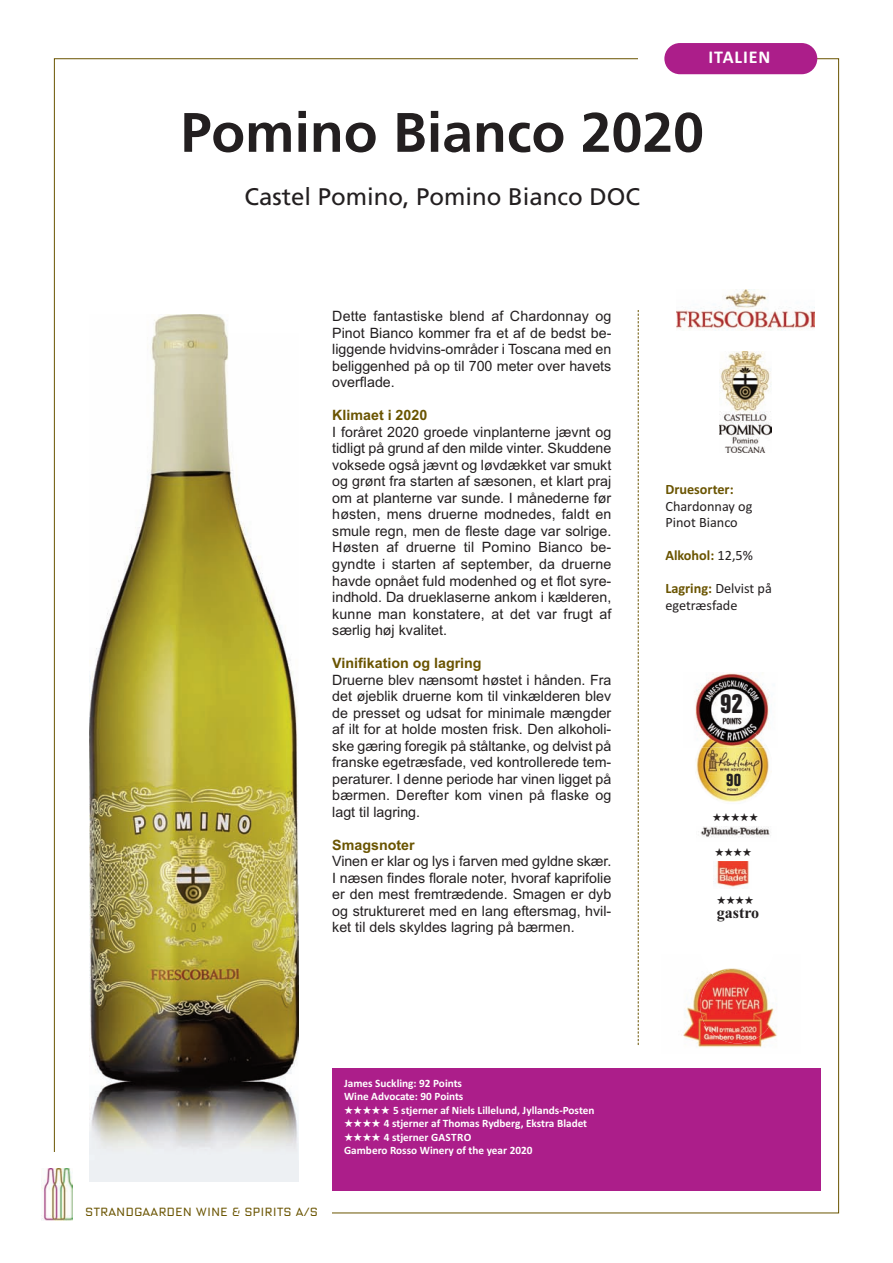
<style>
.page{position:relative;width:893px;height:1263px;background:#fff}
.page>*{position:absolute;margin:0;border:0;box-sizing:border-box;transform-origin:0 0}
.t1{font:700 55.5px "Frutiger";color:#231f20}
.t2{font:700 condensed 26.85px "Folio";color:#231f20}
.t3{font:24px "Frutiger";color:#231f20}
.t4{font:18px "Calibri Bold OTF";letter-spacing:.055em;color:#fff}
.t5{font:700 condensed 17.4px "Folio";color:#231f20}
.t6{font:700 16.05px "Times New Roman";color:#231f20}
.t7{font:14.25px/16.5px "Arial";color:#231f20;text-align:justify}
.t8{font:14.25px/16.5px "Calibri";color:#231f20}
.t9{font:700 14.25px "Arial";color:#6a5401}
.t10{font:700 14.25px "Calibri";color:#6a5401}
.t11{font:300 11.85px "Oxide Solid OT";color:#6a5401}
.t12{font:11.25px/13.5px "Calibri Bold OTF";color:#fff}
.t13{font:11.25px "Zapf Dingbats";color:#231f20}
.s1{font-weight:400;color:#231f20}
.s2{font-weight:700;color:#6a5401}
</style>
<div class="page">
<svg style="left:638px;top:310px;width:1px;height:735px"></svg>
<div style="left:664px;top:43px;width:153px;height:31px;background:#ac1e8a;border-radius:16px"></div>
<div style="left:333px;top:1068px;width:488px;height:123px;background:#ac1e8a"></div>
<img style="left:90px;top:315px;width:208px;height:867px">
<div style="left:230px;top:294px;width:87px;height:38px;background:#fff"></div>
<img style="left:677px;top:289px;width:137px;height:41px">
<svg style="left:47px;top:1168px;width:23px;height:1px"></svg>
<img style="left:42px;top:1169px;width:30px;height:51px">
<img style="left:683px;top:982px;width:94px;height:66px">
<img style="left:700px;top:968px;width:75px;height:75px">
<img style="left:719px;top:351px;width:52px;height:101px">
<img style="left:695px;top:748px;width:77px;height:54px">
<img style="left:700px;top:727px;width:66px;height:21px">
<img style="left:698px;top:826px;width:73px;height:12px">
<img style="left:715px;top:861px;width:34px;height:26px">
<p class="t4" style="left:708px;top:46px;width:64px">ITALIEN</p>
<h1 class="t1" style="left:180px;top:110px;width:525px">Pomino Bianco 2020</h1>
<h3 class="t3" style="left:244px;top:187px;width:397px">Castel Pomino, Pomino Bianco DOC</h3>
<p class="t7" style="left:332px;top:308px;width:281px">Dette fantastiske blend af Chardonnay og Pinot Bianco kommer fra et af de bedst be&shy;liggende hvidvins-områder i Toscana med en beliggenhed på op til 700 meter over havets overflade.</p>
<p class="t9" style="left:332px;top:407px;width:97px">Klimaet i 2020</p>
<p class="t7" style="left:332px;top:424px;width:281px">I foråret 2020 groede vinplanterne jævnt og tidligt på grund af den milde vinter. Skuddene voksede også jævnt og løvdækket var smukt og grønt fra starten af sæsonen, et klart praj om at planterne var sunde. I månederne før høsten, mens druerne modnedes, faldt en smule regn, men de fleste dage var solrige.<br>Høsten af druerne til Pomino Bianco be&shy;gyndte i starten af september, da druerne havde opnået fuld modenhed og et flot syre&shy;indhold. Da drueklaserne ankom i kælderen, kunne man konstatere, at det var frugt af særlig høj kvalitet.</p>
<p class="t9" style="left:332px;top:655px;width:151px">Vinifikation og lagring</p>
<p class="t7" style="left:332px;top:671px;width:281px">Druerne blev nænsomt høstet i hånden. Fra det øjeblik druerne kom til vinkælderen blev de presset og udsat for minimale mængder af ilt for at holde mosten frisk. Den alkoholi&shy;ske gæring foregik på ståltanke, og delvist på franske egetræsfade, ved kontrollerede tem&shy;peraturer. I denne periode har vinen ligget på bærmen. Derefter kom vinen på flaske og lagt til lagring.</p>
<p class="t9" style="left:332px;top:836px;width:84px">Smagsnoter</p>
<p class="t7" style="left:332px;top:853px;width:281px">Vinen er klar og lys i farven med gyldne skær.<br>I næsen findes florale noter, hvoraf kaprifolie er den mest fremtrædende. Smagen er dyb og struktureret med en lang eftersmag, hvil&shy;ket til dels skyldes lagring på bærmen.</p>
<p class="t10" style="left:665px;top:481px;width:70px">Druesorter:</p>
<p class="t8" style="left:665px;top:498px;width:89px">Chardonnay og<br>Pinot Bianco</p>
<p class="t10" style="left:665px;top:547px;width:89px">Alkohol: <span class="s1">12,5%</span></p>
<p class="t8" style="left:665px;top:580px;width:108px"><span class="s2">Lagring:</span> Delvist på egetræsfade</p>
<h2 class="t2" style="left:720px;top:694px;width:24px">92</h2>
<p class="t5" style="left:726px;top:773px;width:16px">90</p>
<p class="t13" style="left:712px;top:811px;width:47px">★★★★★</p>
<p class="t13" style="left:715px;top:846px;width:38px">★★★★</p>
<p class="t13" style="left:717px;top:893px;width:38px">★★★★</p>
<p class="t6" style="left:717px;top:903px;width:44px">gastro</p>
<p class="t11" style="left:85px;top:1205px;width:234px">STRANDGAARDEN WINE &amp; SPIRITS A/S</p>
<p class="t12" style="left:344px;top:1076px;width:121px">James Suckling: 92 Points<br>Wine Advocate: 90 Points</p>
<p class="t12" style="left:344px;top:1103px;width:252px">★★★★★ 5 stjerner af Niels Lillelund, Jyllands-Posten</p>
<p class="t12" style="left:344px;top:1116px;width:245px">★★★★ 4 stjerner af Thomas Rydberg, Ekstra Bladet</p>
<p class="t12" style="left:344px;top:1130px;width:190px">★★★★ 4 stjerner GASTRO<br>Gambero Rosso Winery of the year 2020</p>
</div>
